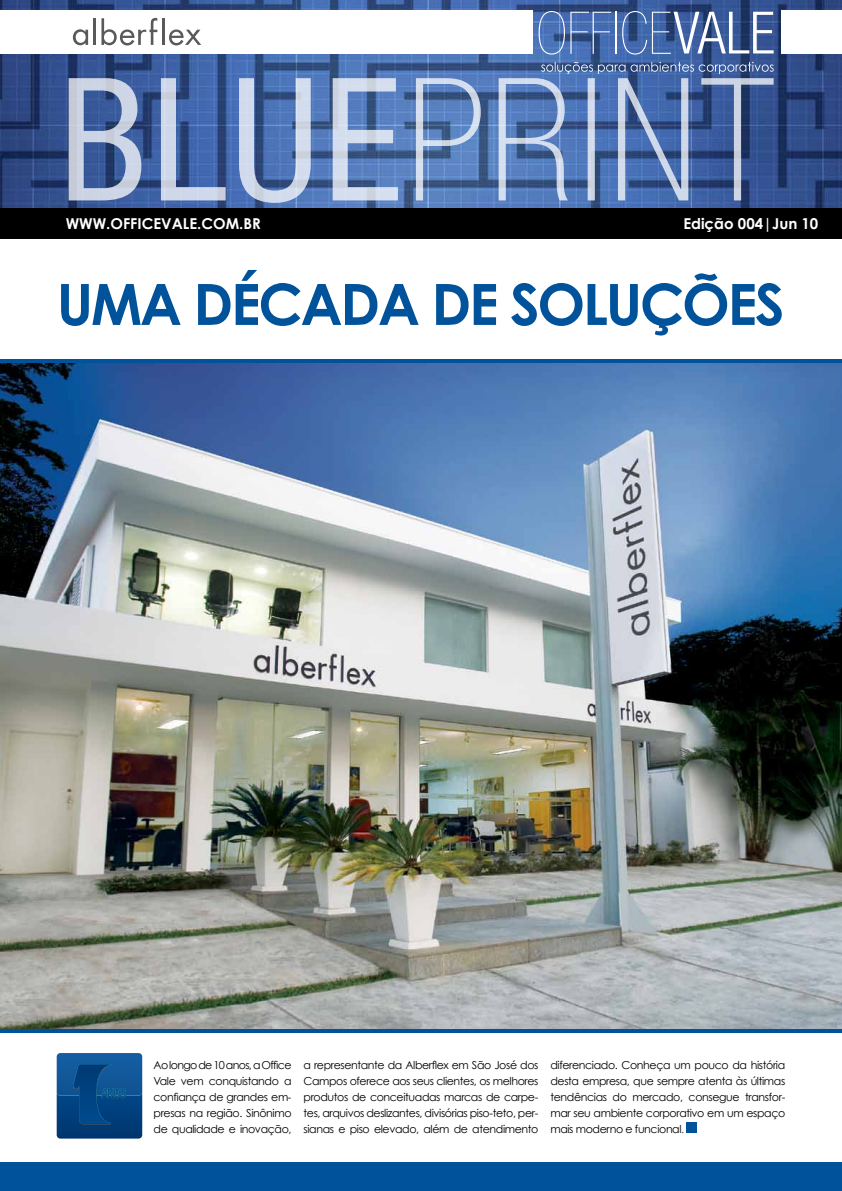
<style>
.page{position:relative;width:842px;height:1191px;background:#fff}
.page>*{position:absolute;margin:0;border:0;box-sizing:border-box;transform-origin:0 0}
.t1{font:700 56.9px "Century Gothic";letter-spacing:-.04em;color:#00539b}
.t2{font:700 15px "Century Gothic";color:#fff}
.t3{font:11px/16px "Century Gothic";letter-spacing:-.035em;color:#000;text-align:justify}
.s1{color:#414042}
</style>
<div class="page">
<img style="left:0;top:0;width:842px;height:208px">
<div style="left:0;top:208px;width:842px;height:30px;background:#000"></div>
<svg style="left:69px;top:78px;width:705px;height:125px;background:#6985b6"></svg>
<div style="left:781px;top:10px;width:61px;height:44px;background:#fff"></div>
<div style="left:0;top:10px;width:532px;height:44px;background:#fff"></div>
<svg style="left:73px;top:29px;width:15px;height:16px"></svg>
<hr style="left:94px;top:18px;width:2px;height:27px;background:#58595b">
<hr style="left:162px;top:18px;width:2px;height:27px;background:#58595b">
<svg style="left:101px;top:18px;width:56px;height:27px"></svg>
<svg style="left:169px;top:30px;width:32px;height:15px"></svg>
<div style="left:686px;top:1122px;width:11px;height:10px;background:#00539b"></div>
<div style="left:0;top:1162px;width:842px;height:29px;background:#00539b"></div>
<svg style="left:539px;top:11px;width:72px;height:44px;background:#5577b3"></svg>
<hr style="left:615px;top:12px;width:1px;height:42px;background:#fff">
<svg style="left:622px;top:11px;width:152px;height:44px;background:#5e78aa"></svg>
<svg style="left:541px;top:62px;width:233px;height:12px;background:#5973a3"></svg>
<img style="left:0;top:363px;width:842px;height:666px">
<hr style="left:0;top:359px;width:842px;height:4px;background:#00539b">
<hr style="left:0;top:1029px;width:842px;height:4px;background:#00539b">
<svg style="left:57px;top:1053px;width:85px;height:85px;background:#084a88"></svg>
<h2 class="t2" style="left:66px;top:214px;width:196px">WWW.OFFICEVALE.COM.BR</h2>
<h2 class="t2" style="left:683px;top:214px;width:136px">EDIÇÃO 004|JUN 10</h2>
<h1 class="t1" style="left:57px;top:268px;width:729px">UMA DÉCADA DE SOLUÇÕES</h1>
<p class="t3" style="left:154px;top:1056px;width:139px">Ao longo de 10 anos, a Office Vale vem conquistando a confiança de grandes em&shy;presas na região. Sinônimo de qualidade e inovação,</p>
<p class="t3" style="left:304px;top:1056px;width:236px">a representante da Alberflex em São José dos Campos oferece aos seus clientes, os melhores produtos de conceituadas marcas de carpe&shy;tes, arquivos deslizantes, divisórias piso-teto, per&shy;sianas e piso elevado, além de atendimento</p>
<p class="t3" style="left:550px;top:1056px;width:236px">diferenciado. Conheça um pouco da história desta empresa, que sempre atenta às últimas tendências do mercado, consegue transfor&shy;mar seu ambiente corporativo em um espaço mais moderno e funcional<span class="s1">.</span></p>
</div>
